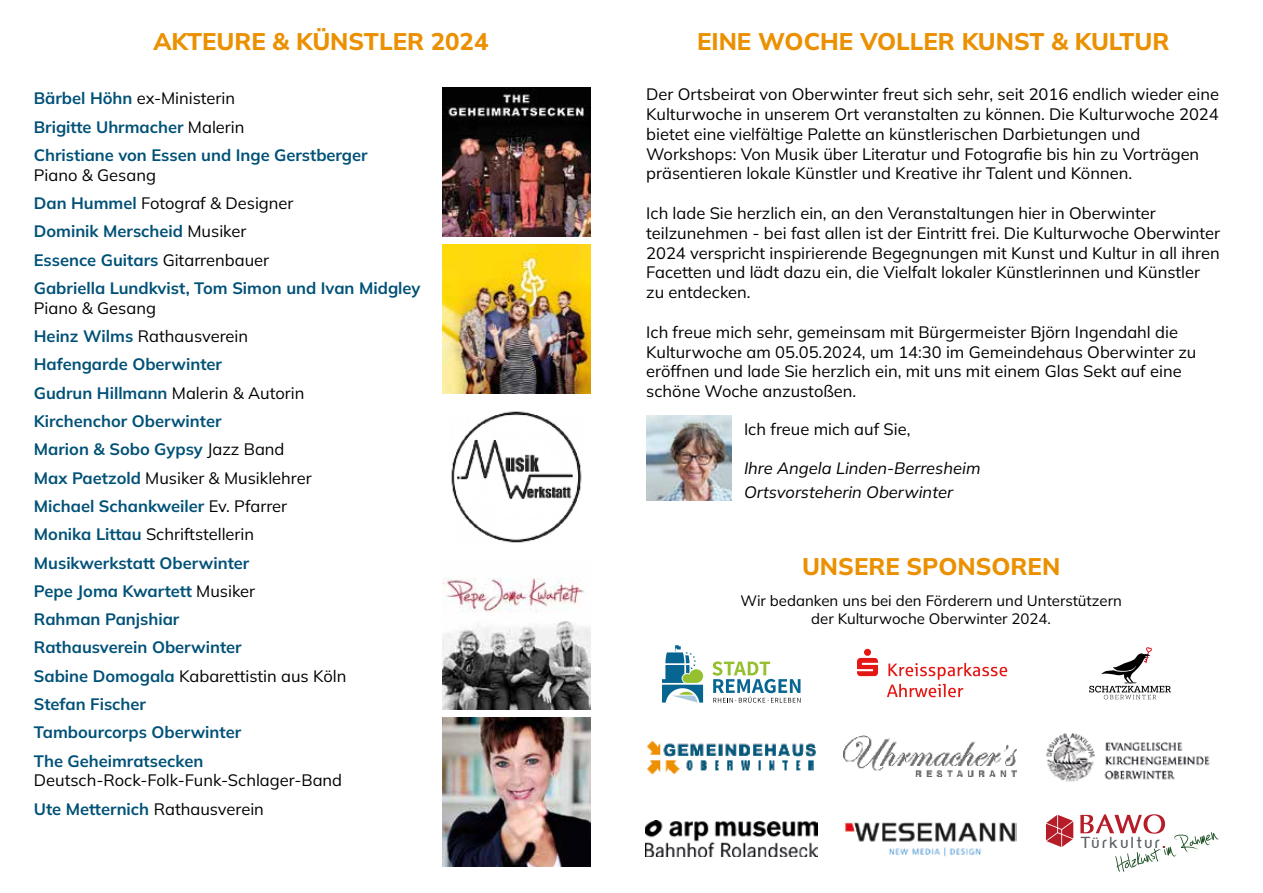
<style>
.page{position:relative;width:1263px;height:893px;background:#fff}
.page>*{position:absolute;margin:0;border:0;box-sizing:border-box;transform-origin:0 0}
.t1{font:43.8px "Jellyka Estrya's Handwriting";color:#1f5125}
.t2{font:800 24px "Mulish";color:#eb9001}
.t3{font:16.8px "yorkville";letter-spacing:.14em;color:#5a5f63;scale:1.09 1}
.t4{font:16.5px/19.8px "Mulish";color:#000}
.t5{font:700 16.5px/28.3px "Mulish";color:#005177}
.t6{font:italic 16.5px/24px "Mulish";color:#000}
.t7{font:15px/18px "Mulish";color:#000;text-align:center}
.s1{font-weight:400;color:#000}
.s2{font-weight:700;color:#005177}
.s3{font-size:19.5px;color:#9c2429}
</style>
<div class="page">
<img style="left:442px;top:87px;width:149px;height:149px">
<img style="left:442px;top:577px;width:149px;height:132px">
<img style="left:442px;top:718px;width:149px;height:149px">
<img style="left:442px;top:245px;width:149px;height:149px">
<img style="left:451px;top:411px;width:131px;height:132px">
<img style="left:646px;top:416px;width:85px;height:85px">
<svg style="left:857px;top:649px;width:150px;height:48px"></svg>
<img style="left:845px;top:822px;width:171px;height:35px">
<img style="left:844px;top:736px;width:172px;height:41px">
<img style="left:1046px;top:733px;width:164px;height:49px">
<svg style="left:1089px;top:647px;width:82px;height:52px"></svg>
<svg style="left:712px;top:661px;width:88px;height:42px"></svg>
<svg style="left:662px;top:645px;width:41px;height:58px"></svg>
<img style="left:647px;top:741px;width:169px;height:33px">
<img style="left:645px;top:820px;width:172px;height:37px">
<svg style="left:1080px;top:814px;width:85px;height:20px"></svg>
<svg style="left:1046px;top:815px;width:27px;height:32px"></svg>
<h2 class="t2" style="left:153px;top:24px;width:337px">AKTEURE &amp; KÜNSTLER 2024</h2>
<p class="t5" style="left:34px;top:84px;width:335px">Bärbel Höhn <span class="s1">ex-Ministerin<br></span>Brigitte Uhrmacher <span class="s1">Malerin<br></span>Christiane von Essen und Inge Gerstberger</p>
<p class="t5" style="left:34px;top:160px;width:388px"><span class="s1">Piano &amp; Gesang<br></span>Dan Hummel <span class="s1">Fotograf &amp; Designer<br></span>Dominik Merscheid <span class="s1">Musiker<br></span>Essence Guitars <span class="s1">Gitarrenbauer<br></span>Gabriella Lundkvist, Tom Simon und Ivan Midgley</p>
<p class="t5" style="left:34px;top:293px;width:314px"><span class="s1">Piano &amp; Gesang<br></span>Heinz Wilms <span class="s1">Rathausverein<br></span>Hafengarde Oberwinter<br>Gudrun Hillmann <span class="s1">Malerin &amp; Autorin<br></span>Kirchenchor Oberwinter<br>Marion &amp; Sobo Gypsy <span class="s1">Jazz Band<br></span>Max Paetzold <span class="s1">Musiker &amp; Musiklehrer<br></span>Michael Schankweiler <span class="s1">Ev. Pfarrer<br></span>Monika Littau <span class="s1">Schriftstellerin<br></span>Musikwerkstatt Oberwinter<br>Pepe Joma Kwartett <span class="s1">Musiker<br></span>Rahman Panjshiar<br>Rathausverein Oberwinter<br>Sabine Domogala <span class="s1">Kabarettistin aus Köln<br></span>Stefan Fischer<br>Tambourcorps Oberwinter<br>The Geheimratsecken</p>
<p class="t4" style="left:34px;top:766px;width:310px;line-height:28.3px">Deutsch-Rock-Folk-Funk-Schlager-Band<br><span class="s2">Ute Metternich</span> Rathausverein</p>
<h2 class="t2" style="left:697px;top:24px;width:474px">EINE WOCHE VOLLER KUNST &amp; KULTUR</h2>
<p class="t4" style="left:646px;top:84px;width:574px">Der Ortsbeirat von Oberwinter freut sich sehr, seit 2016 endlich wieder eine Kulturwoche in unserem Ort veranstalten zu können. Die Kulturwoche 2024 bietet eine vielfältige Palette an künstlerischen Darbietungen und Workshops: Von Musik über Literatur und Fotografie bis hin zu Vorträgen präsentieren lokale Künstler und Kreative ihr Talent und Können.</p>
<p class="t4" style="left:646px;top:203px;width:575px">Ich lade Sie herzlich ein, an den Veranstaltungen hier in Oberwinter teilzunehmen - bei fast allen ist der Eintritt frei. Die Kulturwoche Oberwinter 2024 verspricht inspirierende Begegnungen mit Kunst und Kultur in all ihren Facetten und lädt dazu ein, die Vielfalt lokaler Künstlerinnen und Künstler zu entdecken.</p>
<p class="t4" style="left:646px;top:322px;width:552px">Ich freue mich sehr, gemeinsam mit Bürgermeister Björn Ingendahl die Kulturwoche am 05.05.2024, um 14:30 im Gemeindehaus Oberwinter zu eröffnen und lade Sie herzlich ein, mit uns mit einem Glas Sekt auf eine schöne Woche anzustoßen.</p>
<p class="t4" style="left:744px;top:418px;width:168px">Ich freue mich auf Sie,</p>
<p class="t6" style="left:744px;top:456px;width:238px">Ihre Angela Linden-Berresheim<br>Ortsvorsteherin Oberwinter</p>
<h2 class="t2" style="left:802px;top:550px;width:260px">UNSERE SPONSOREN</h2>
<p class="t7" style="left:740px;top:591px;width:383px">Wir bedanken uns bei den Förderern und Unterstützern der Kulturwoche Oberwinter 2024.</p>
<h1 class="t1" style="left:1109px;top:849px;width:107px;rotate:-19deg">Holzkunst im Rahmen</h1>
<p class="t3" style="left:1080px;top:832px;width:80px">Türkultur<span class="s3">.</span></p>
</div>
